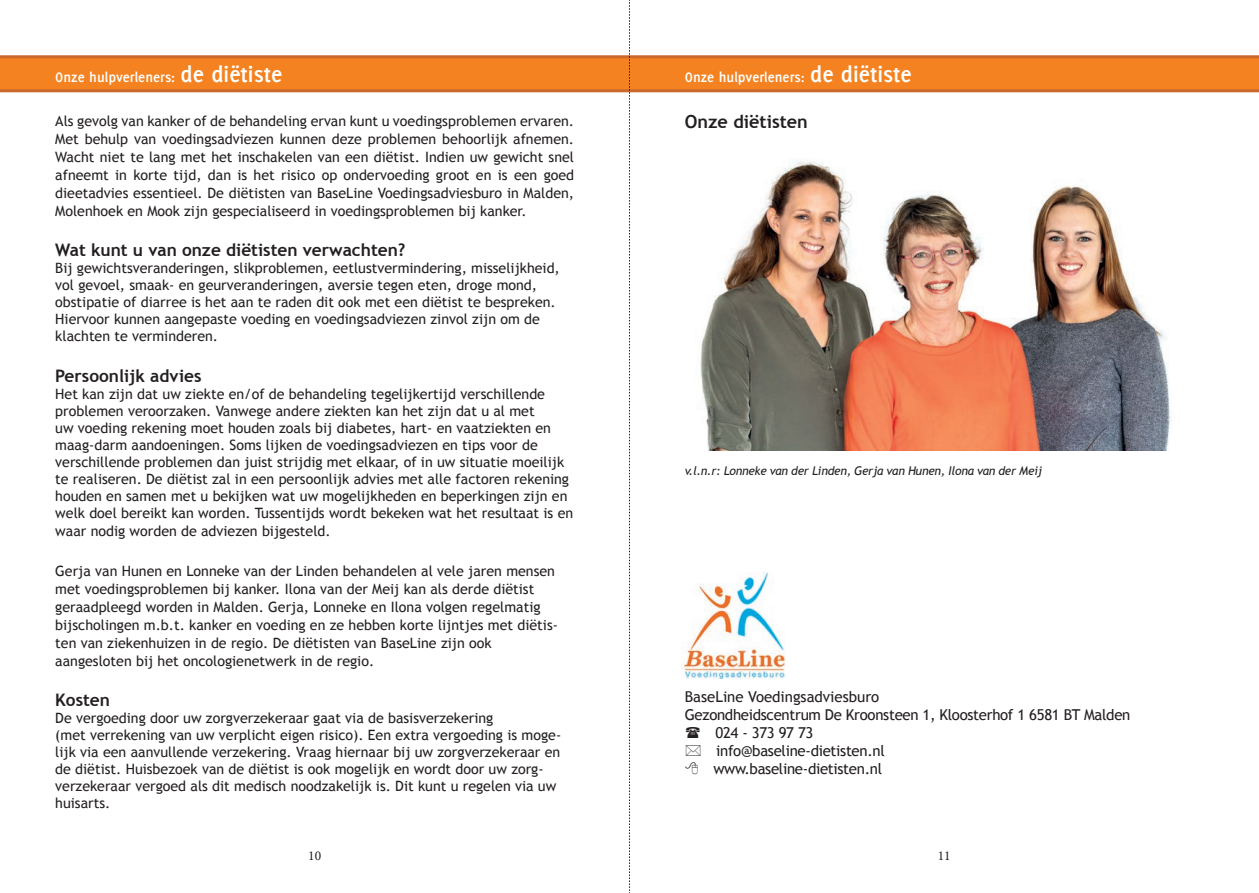
<style>
.page{position:relative;width:1259px;height:893px;background:#fff}
.page>*{position:absolute;margin:0;border:0;box-sizing:border-box;transform-origin:0 0}
.t1{font:700 18px "Trebuchet MS";color:#231f20}
.t2{font:700 17.25px "Trebuchet MS";color:#231f20}
.t3{font:15px "Trebuchet MS";letter-spacing:-.02em;color:#231f20}
.t4{font:700 15px "Delicious";color:#fff}
.t5{font:15px "Trebuchet MS";color:#231f20}
.t6{font:14.25px/17.1px "Trebuchet MS";color:#231f20}
.t7{font:13.5px "Minion Pro";color:#231f20}
.t8{font:italic 12px "Trebuchet MS";letter-spacing:-.02em;color:#231f20}
.s1{font-size:24px}
</style>
<div class="page">
<svg style="left:0;top:55px;width:1259px;height:37px;background:#ee7f23"></svg>
<img style="left:681px;top:573px;width:105px;height:106px">
<svg style="left:629px;top:0;width:1px;height:893px"></svg>
<img style="left:700px;top:161px;width:472px;height:289px">
<p class="t4" style="left:55px;top:69px;width:229px">Onze hulpverleners: <span class="s1">de diëtiste</span></p>
<p class="t4" style="left:685px;top:69px;width:229px">Onze hulpverleners: <span class="s1">de diëtiste</span></p>
<p class="t1" style="left:685px;top:110px;width:125px">Onze diëtisten</p>
<p class="t6" style="left:55px;top:112px;width:520px;line-height:18px;text-align:justify">Als gevolg van kanker of de behandeling ervan kunt u voedingsproblemen ervaren.<br>Met behulp van voedingsadviezen kunnen deze problemen behoorlijk afnemen.<br>Wacht niet te lang met het inschakelen van een diëtist. Indien uw gewicht snel afneemt in korte tijd, dan is het risico op ondervoeding groot en is een goed dieetadvies essentieel. De diëtisten van BaseLine Voedingsadviesburo in Malden, Molenhoek en Mook zijn gespecialiseerd in voedingsproblemen bij kanker.</p>
<p class="t2" style="left:55px;top:239px;width:352px">Wat kunt u van onze diëtisten verwachten?</p>
<p class="t6" style="left:55px;top:259px;width:506px">Bij gewichtsveranderingen, slikproblemen, eetlustvermindering, misselijkheid, vol gevoel, smaak- en geurveranderingen, aversie tegen eten, droge mond, obstipatie of diarree is het aan te raden dit ook met een diëtist te bespreken.<br>Hiervoor kunnen aangepaste voeding en voedingsadviezen zinvol zijn om de klachten te verminderen.</p>
<p class="t2" style="left:55px;top:365px;width:148px">Persoonlijk advies</p>
<p class="t6" style="left:55px;top:385px;width:519px">Het kan zijn dat uw ziekte en/of de behandeling tegelijkertijd verschillende problemen veroorzaken. Vanwege andere ziekten kan het zijn dat u al met<br>uw voeding rekening moet houden zoals bij diabetes, hart- en vaatziekten en maag-darm aandoeningen. Soms lijken de voedingsadviezen en tips voor de verschillende problemen dan juist strijdig met elkaar, of in uw situatie moeilijk te realiseren. De diëtist zal in een persoonlijk advies met alle factoren rekening houden en samen met u bekijken wat uw mogelijkheden en beperkingen zijn en welk doel bereikt kan worden. Tussentijds wordt bekeken wat het resultaat is en waar nodig worden de adviezen bijgesteld.</p>
<p class="t6" style="left:55px;top:562px;width:504px;line-height:18px">Gerja van Hunen en Lonneke van der Linden behandelen al vele jaren mensen met voedingsproblemen bij kanker. Ilona van der Meij kan als derde diëtist geraadpleegd worden in Malden. Gerja, Lonneke en Ilona volgen regelmatig bijscholingen m.b.t. kanker en voeding en ze hebben korte lijntjes met diëtis&shy;ten van ziekenhuizen in de regio. De diëtisten van BaseLine zijn ook aangesloten bij het oncologienetwerk in de regio.</p>
<p class="t2" style="left:55px;top:689px;width:56px">Kosten</p>
<p class="t6" style="left:55px;top:709px;width:507px">De vergoeding door uw zorgverzekeraar gaat via de basisverzekering<br>(met verrekening van uw verplicht eigen risico). Een extra vergoeding is moge&shy;lijk via een aanvullende verzekering. Vraag hiernaar bij uw zorgverzekeraar en de diëtist. Huisbezoek van de diëtist is ook mogelijk en wordt door uw zorg&shy;verzekeraar vergoed als dit medisch noodzakelijk is. Dit kunt u regelen via uw huisarts.</p>
<p class="t8" style="left:685px;top:464px;width:359px">v.l.n.r: Lonneke van der Linden, Gerja van Hunen, Ilona van der Meij</p>
<p class="t5" style="left:685px;top:688px;width:196px">BaseLine Voedingsadviesburo</p>
<p class="t3" style="left:685px;top:706px;width:447px">Gezondheidscentrum De Kroonsteen 1, Kloosterhof 1 6581 BT Malden</p>
<p class="t3" style="left:715px;top:724px;width:99px">024 - 373 97 73</p>
<p class="t3" style="left:716px;top:742px;width:170px">info@baseline-dietisten.nl</p>
<p class="t3" style="left:713px;top:760px;width:170px">www.baseline-dietisten.nl</p>
<p class="t7" style="left:308px;top:847px;width:14px">10</p>
<p class="t7" style="left:937px;top:847px;width:14px">11</p>
</div>
